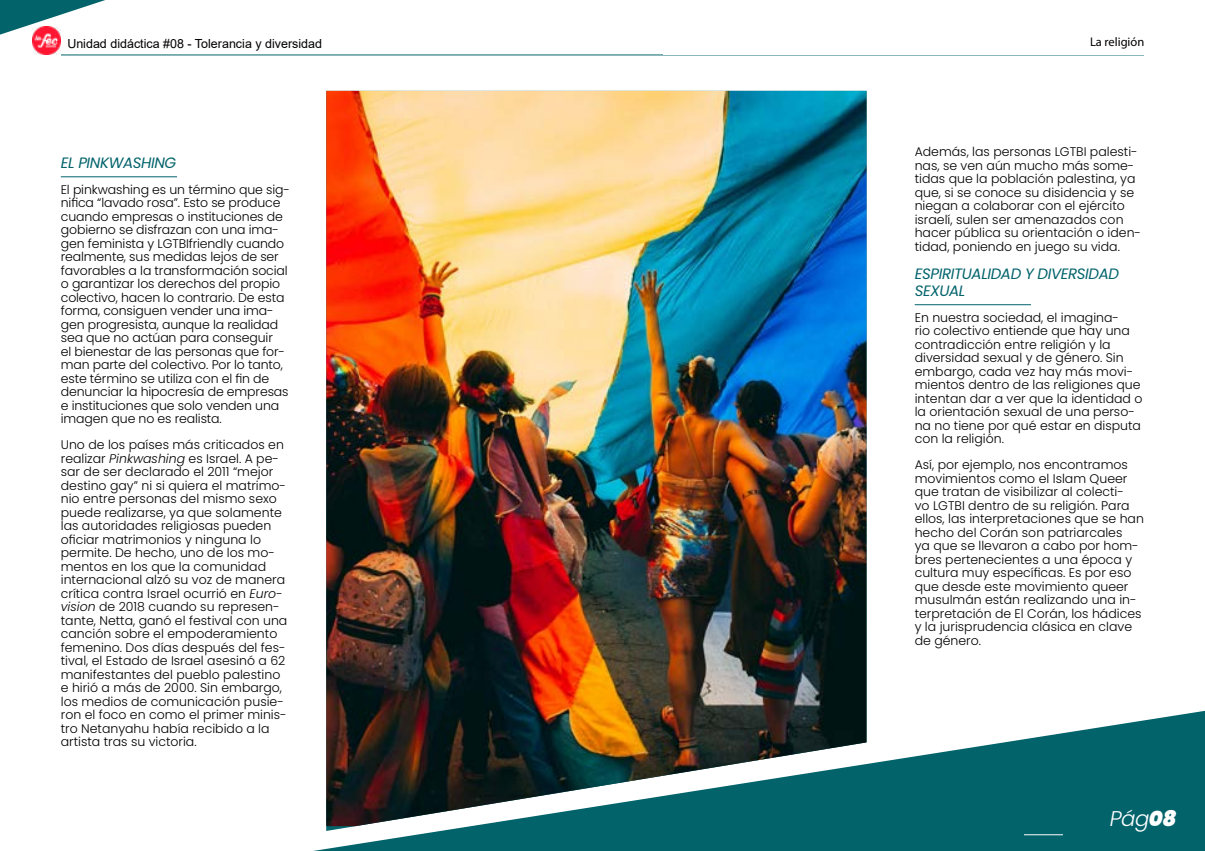
<style>
.page{position:relative;width:1205px;height:851px;background:#fff}
.page>*{position:absolute;margin:0;border:0;box-sizing:border-box;transform-origin:0 0}
.t1{font:italic 300 21.25px "Poppins";color:#fff}
.t2{font:italic 15px/16.1px "Poppins";letter-spacing:-.025em;color:#02636b}
.t3{font:300 12.5px/13.5px "Poppins";color:#000}
.t4{font:12.5px "Arial";color:#000}
.t5{font:12.5px "Myriad Pro";color:#000}
.s1{font-style:italic}
.s2{font-weight:900}
</style>
<div class="page">
<svg style="left:320px;top:709px;width:885px;height:141px;fill:#02636b"></svg>
<img style="left:33px;top:39px;width:28px;height:16px">
<hr style="left:61px;top:55px;width:1083px;height:1px;background:#02636b">
<svg style="left:0;top:0;width:105px;height:39px"></svg>
<hr style="left:1024px;top:834px;width:39px;height:1px;background:#fff">
<hr style="left:61px;top:176px;width:116px;height:1px;background:#02636b">
<hr style="left:915px;top:304px;width:116px;height:1px;background:#02636b">
<img style="left:326px;top:91px;width:540px;height:735px">
<p class="t5" style="left:1090px;top:34px;width:56px">La religión</p>
<p class="t4" style="left:67px;top:35px;width:256px">Unidad didáctica #08 - Tolerancia y diversidad</p>
<p class="t4" style="left:1050px;top:35px;width:96px">Capítulo en vigor</p>
<p class="t2" style="left:61px;top:154px;width:117px">EL PINKWASHING</p>
<p class="t3" style="left:61px;top:183px;width:231px">El pinkwashing es un término que sig&shy;nifica “lavado rosa”. Esto se produce cuando empresas o instituciones de gobierno se disfrazan con una ima&shy;gen feminista y LGTBIfriendly cuando realmente, sus medidas lejos de ser favorables a la transformación social o garantizar los derechos del propio colectivo, hacen lo contrario. De esta forma, consiguen vender una ima&shy;gen progresista, aunque la realidad sea que no actúan para conseguir<br>el bienestar de las personas que for&shy;man parte del colectivo. Por lo tanto, este término se utiliza con el fin de denunciar la hipocresía de empresas e instituciones que solo venden una imagen que no es realista.</p>
<p class="t3" style="left:61px;top:438px;width:228px">Uno de los países más criticados en realizar <span class="s1">Pinkwashing</span> es Israel. A pe&shy;sar de ser declarado el 2011 “mejor destino gay” ni si quiera el matrimo&shy;nio entre personas del mismo sexo puede realizarse, ya que solamente las autoridades religiosas pueden oficiar matrimonios y ninguna lo permite. De hecho, uno de los mo&shy;mentos en los que la comunidad internacional alzó su voz de manera crítica contra Israel ocurrió en <span class="s1">Euro&shy;vision</span> de 2018 cuando su represen&shy;tante, Netta, ganó el festival con una canción sobre el empoderamiento femenino. Dos días después del fes&shy;tival, el Estado de Israel asesinó a 62 manifestantes del pueblo palestino e hirió a más de 2000. Sin embargo, los medios de comunicación pusie&shy;ron el foco en como el primer minis&shy;tro Netanyahu había recibido a la artista tras su victoria.</p>
<p class="t3" style="left:915px;top:145px;width:228px">Además, las personas LGTBI palesti&shy;nas, se ven aún mucho más some&shy;tidas que la población palestina, ya que, si se conoce su disidencia y se niegan a colaborar con el ejército israelí, sulen ser amenazados con hacer pública su orientación o iden&shy;tidad, poniendo en juego su vida.</p>
<p class="t2" style="left:915px;top:266px;width:206px">ESPIRITUALIDAD Y DIVERSIDAD<br>SEXUAL</p>
<p class="t3" style="left:915px;top:310px;width:229px">En nuestra sociedad, el imagina-<br>rio colectivo entiende que hay una contradicción entre religión y la diversidad sexual y de género. Sin embargo, cada vez hay más movi&shy;mientos dentro de las religiones que intentan dar a ver que la identidad o la orientación sexual de una perso&shy;na no tiene por qué estar en disputa con la religión.</p>
<p class="t3" style="left:915px;top:458px;width:231px">Así, por ejemplo, nos encontramos movimientos como el Islam Queer que tratan de visibilizar al colecti-<br>vo LGTBI dentro de su religión. Para ellos, las interpretaciones que se han hecho del Corán son patriarcales<br>ya que se llevaron a cabo por hom&shy;bres pertenecientes a una época y cultura muy específicas. Es por eso que desde este movimiento queer musulmán están realizando una in&shy;terpretación de El Corán, los hádices y la jurisprudencia clásica en clave de género.</p>
<h1 class="t1" style="left:1110px;top:805px;width:68px">Pág<span class="s2">08</span></h1>
</div>
